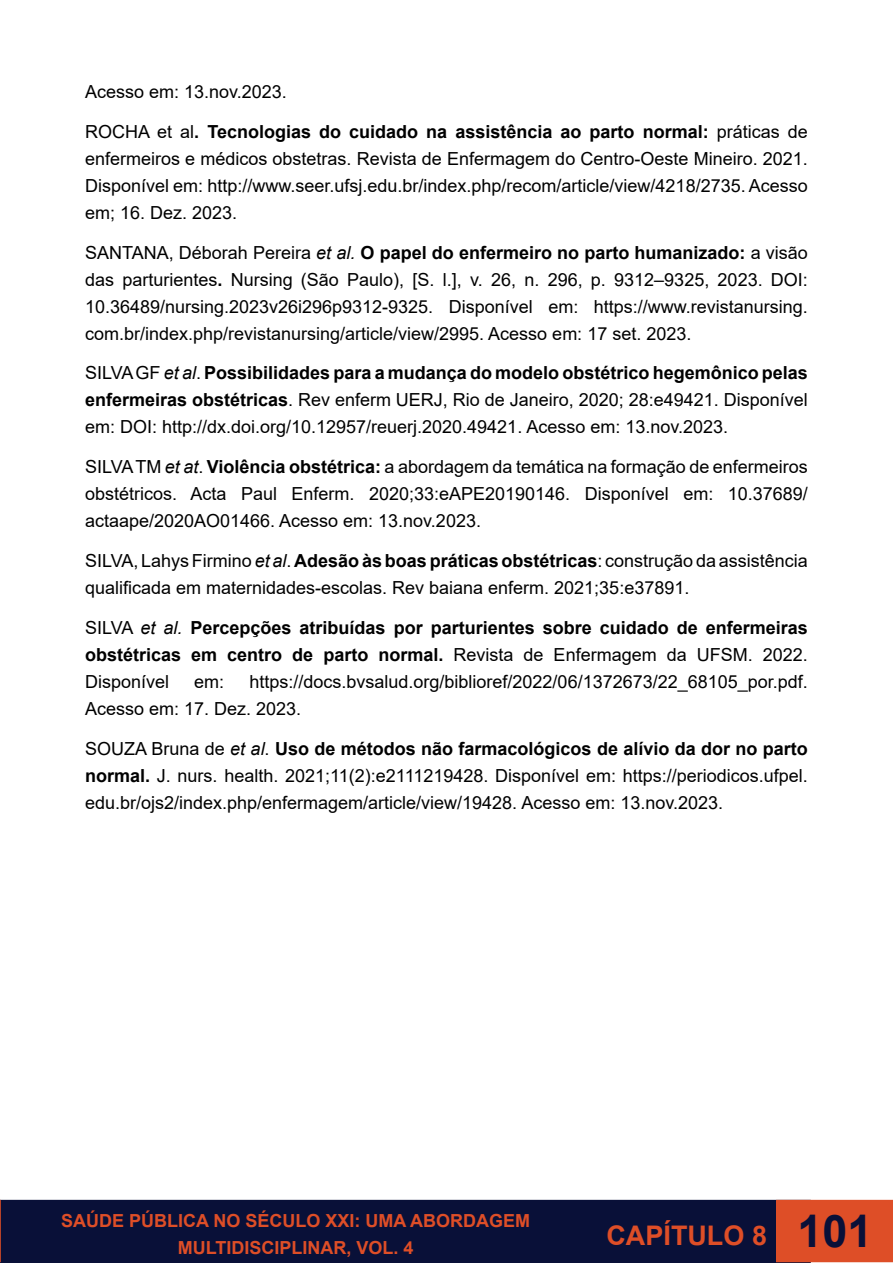
<style>
.page{position:relative;width:893px;height:1263px;background:#fff}
.page>*{position:absolute;margin:0;border:0;box-sizing:border-box;transform-origin:0 0}
.t1{font:700 45px "Arial";color:#091038}
.t2{font:700 27px "Arial";color:#de4e27}
.t3{font:18px/27px "Arial";color:#000;text-align:justify}
.t4{font:700 18px/27px "Arial";color:#000;text-align:justify}
.t5{font:700 18px/27px "Arial";color:#de4e27;text-align:center}
.s1{font-weight:700}
.s2{font-style:italic}
.s3{font-weight:400}
.s4{font-weight:400;font-style:italic}
</style>
<div class="page">
<div style="left:0;top:1200px;width:811px;height:63px;background:#091038"></div>
<svg style="left:0;top:1200px;width:1px;height:62px"></svg>
<div style="left:777px;top:1200px;width:116px;height:61px;background:#de4e27"></div>
<div style="left:776px;top:1200px;width:117px;height:62px;border:2px solid #de4e27"></div>
<p class="t3" style="left:85px;top:78px;width:203px">Acesso em: 13.nov.2023.</p>
<p class="t3" style="left:85px;top:118px;width:724px">ROCHA et al<span class="s1">. Tecnologias do cuidado na assistência ao parto normal:</span> práticas de enfermeiros e médicos obstetras. Revista de Enfermagem do Centro-Oeste Mineiro. 2021.<br>Disponível em: http://www.seer.ufsj.edu.br/index.php/recom/article/view/4218/2735. Acesso em; 16. Dez. 2023.</p>
<p class="t3" style="left:85px;top:239px;width:724px">SANTANA, Déborah Pereira <span class="s2">et al.</span> <span class="s1">O papel do enfermeiro no parto humanizado:</span> a visão das parturientes<span class="s1">.</span> Nursing (São Paulo), [S. l.], v. 26, n. 296, p. 9312–9325, 2023. DOI:<br>10.36489/nursing.2023v26i296p9312-9325. Disponível em: https://www.revistanursing. com.br/index.php/revistanursing/article/view/2995. Acesso em: 17 set. 2023.</p>
<p class="t3" style="left:85px;top:359px;width:724px">SILVA GF <span class="s2">et al</span>. <span class="s1">Possibilidades para a mudança do modelo obstétrico hegemônico pelas enfermeiras obstétricas</span>. Rev enferm UERJ, Rio de Janeiro, 2020; 28:e49421. Disponível em: DOI: http://dx.doi.org/10.12957/reuerj.2020.49421. Acesso em: 13.nov.2023.</p>
<p class="t3" style="left:85px;top:453px;width:724px">SILVA TM <span class="s2">et at</span>. <span class="s1">Violência obstétrica:</span> a abordagem da temática na formação de enfermeiros obstétricos. Acta Paul Enferm. 2020;33:eAPE20190146. Disponível em: 10.37689/ actaape/2020AO01466. Acesso em: 13.nov.2023.</p>
<p class="t3" style="left:85px;top:547px;width:724px">SILVA, Lahys Firmino <span class="s2">et al</span>. <span class="s1">Adesão às boas práticas obstétricas</span>: construção da assistência qualificada em maternidades-escolas. Rev baiana enferm. 2021;35:e37891.</p>
<p class="t4" style="left:85px;top:614px;width:724px"><span class="s3">SILVA</span> <span class="s4">et al.</span> Percepções atribuídas por parturientes sobre cuidado de enfermeiras obstétricas em centro de parto normal. <span class="s3">Revista de Enfermagem da UFSM. 2022.<br>Disponível</span></p>
<p class="t3" style="left:85px;top:668px;width:724px;text-indent:164px">https://docs.bvsalud.org/biblioref/2022/06/1372673/22_68105_por.pdf.<br>Acesso em: 17. Dez. 2023.</p>
<p class="t3" style="left:85px;top:735px;width:724px">SOUZA Bruna de <span class="s2">et al</span>. <span class="s1">Uso de métodos não farmacológicos de alívio da dor no parto normal.</span> J. nurs. health. 2021;11(2):e2111219428. Disponível em: https://periodicos.ufpel. edu.br/ojs2/index.php/enfermagem/article/view/19428. Acesso em: 13.nov.2023.</p>
<p class="t3" style="left:194px;top:668px;width:32px">em:</p>
<p class="t5" style="left:61px;top:1208px;width:471px">SAÚDE PÚBLICA NO SÉCULO XXI: UMA ABORDAGEM<br>MULTIDISCIPLINAR, VOL. 4</p>
<h2 class="t2" style="left:606px;top:1216px;width:162px">CAPÍTULO 8</h2>
<h1 class="t1" style="left:797px;top:1200px;width:77px">101</h1>
</div>
